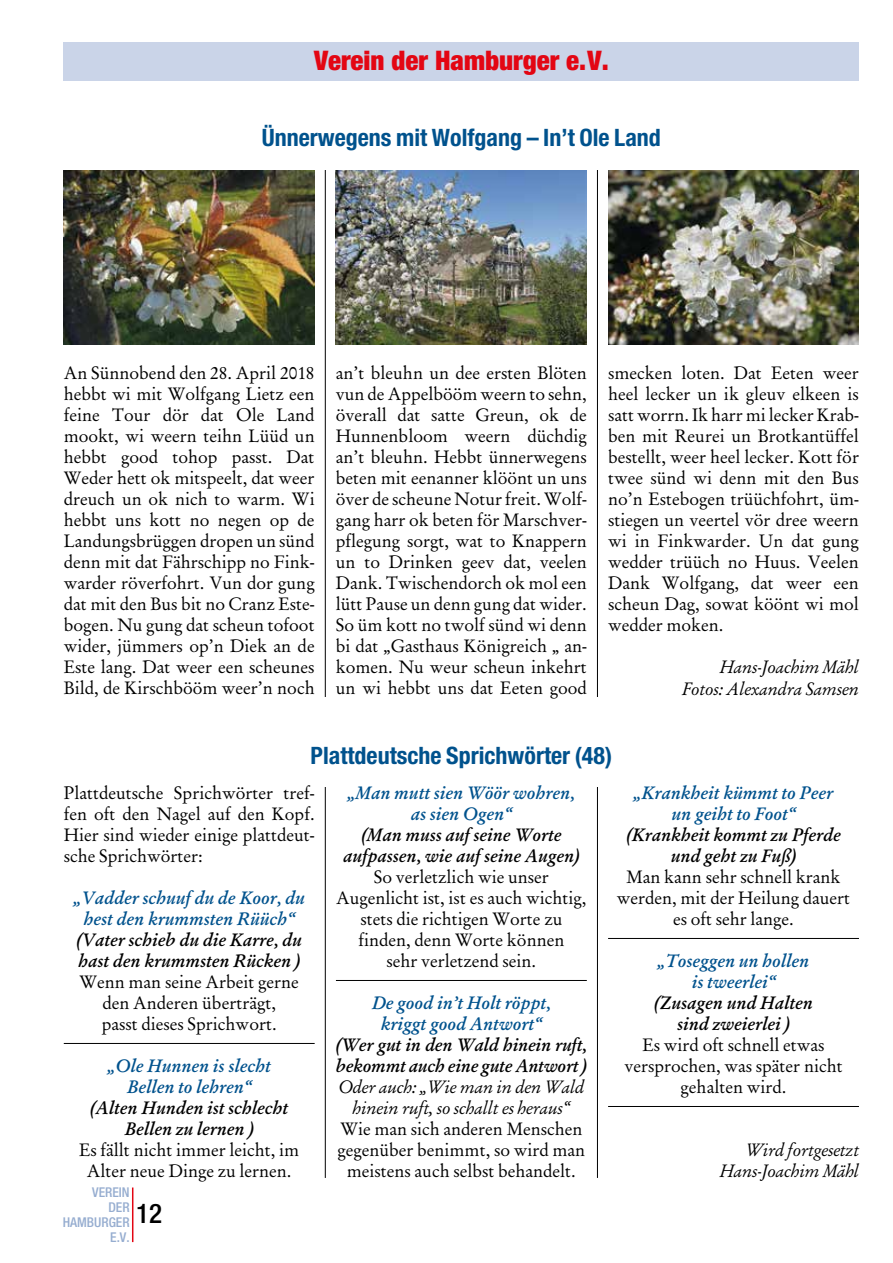
<style>
.page{position:relative;width:893px;height:1263px;background:#fff}
.page>*{position:absolute;margin:0;border:0;box-sizing:border-box;transform-origin:0 0}
.t1{font:900 condensed 27px "Helvetica Neue";color:#e30613}
.t2{font:500 condensed 27px "Helvetica Neue";color:#000}
.t3{font:700 condensed 24px "Helvetica Neue";color:#00528d}
.t4{font:18px/21px "AT Garamond Antiqua";color:#000;text-align:center}
.t5{font:italic 700 18px/21px "AT Garamond";color:#000;text-align:center}
.t6{font:italic 700 18px/21px "AT Garamond";color:#00528d;text-align:center}
.t7{font:italic 18px/21px "AT Garamond";color:#000;text-align:right}
.t8{font:500 condensed 13.5px/15px "Helvetica Neue";color:#96add0;text-align:right}
</style>
<div class="page">
<hr style="left:597px;top:128px;width:1px;height:1050px;background:#000">
<hr style="left:325px;top:128px;width:1px;height:1050px;background:#000">
<div style="left:64px;top:43px;width:795px;height:38px;background:#cad4e8"></div>
<hr style="left:132px;top:1187px;width:1px;height:55px;background:#e30613">
<div style="left:64px;top:128px;width:795px;height:42px;background:#fff"></div>
<img style="left:336px;top:170px;width:251px;height:174px">
<img style="left:608px;top:170px;width:251px;height:174px">
<img style="left:64px;top:170px;width:251px;height:174px">
<hr style="left:64px;top:1043px;width:251px;height:1px;background:#000">
<hr style="left:336px;top:980px;width:251px;height:1px;background:#000">
<hr style="left:608px;top:938px;width:251px;height:1px;background:#000">
<hr style="left:608px;top:1106px;width:251px;height:1px;background:#000">
<h1 class="t1" style="left:314px;top:44px;width:296px">Verein der Hamburger e.V.</h1>
<h2 class="t3" style="left:262px;top:123px;width:401px">Ünnerwegens mit Wolfgang – In’t Ole Land</h2>
<p class="t4" style="left:64px;top:361px;width:252px;text-align:justify">An Sünnobend den 28. April 2018 hebbt wi mit Wolfgang Lietz een feine Tour dör dat Ole Land mookt, wi weern teihn Lüüd un hebbt good tohop passt. Dat Weder hett ok mitspeelt, dat weer dreuch un ok nich to warm. Wi hebbt uns kott no negen op de Landungsbrüggen dropen un sünd denn mit dat Fährschipp no Fink&shy;warder röverfohrt. Vun dor gung dat mit den Bus bit no Cranz Este&shy;bogen. Nu gung dat scheun tofoot wider, jümmers op’n Diek an de Este lang. Dat weer een scheunes Bild, de Kirschbööm weer’n noch</p>
<p class="t4" style="left:336px;top:362px;width:252px;text-align:justify">an’t bleuhn un dee ersten Blöten vun de Appelbööm weern to sehn, överall dat satte Greun, ok de Hunnenbloom weern düchdig an’t bleuhn. Hebbt ünnerwegens beten mit eenanner klöönt un uns över de scheune Notur freit. Wolf&shy;gang harr ok beten för Marschver&shy;pflegung sorgt, wat to Knappern un to Drinken geev dat, veelen Dank. Twischendorch ok mol een lütt Pause un denn gung dat wider.<br>So üm kott no twolf sünd wi denn bi dat „Gasthaus Königreich „ an&shy;komen. Nu weur scheun inkehrt un wi hebbt uns dat Eeten good</p>
<p class="t4" style="left:608px;top:362px;width:252px;text-align:justify">smecken loten. Dat Eeten weer heel lecker un ik gleuv elkeen is satt worrn. Ik harr mi lecker Krab&shy;ben mit Reurei un Brotkantüffel bestellt, weer heel lecker. Kott för twee sünd wi denn mit den Bus no’n Estebogen trüüchfohrt, üm&shy;stiegen un veertel vör dree weern wi in Finkwarder. Un dat gung wedder trüüch no Huus. Veelen Dank Wolfgang, dat weer een scheun Dag, sowat köönt wi mol wedder moken.</p>
<p class="t7" style="left:682px;top:656px;width:178px">Hans-Joachim Mähl<br>Fotos: Alexandra Samsen</p>
<h2 class="t3" style="left:311px;top:741px;width:303px">Plattdeutsche Sprichwörter (48)</h2>
<p class="t4" style="left:64px;top:782px;width:252px;text-align:justify">Plattdeutsche Sprichwörter tref&shy;fen oft den Nagel auf den Kopf.<br>Hier sind wieder einige plattdeut&shy;sche Sprichwörter:</p>
<p class="t6" style="left:74px;top:887px;width:233px">„Vadder schuuf du de Koor, du hest den krummsten Rüüch“</p>
<p class="t5" style="left:77px;top:929px;width:227px;text-align:left">(Vater schieb du die Karre, du hast den krummsten Rücken )</p>
<p class="t4" style="left:80px;top:971px;width:221px">Wenn man seine Arbeit gerne den Anderen überträgt,<br>passt dieses Sprichwort.</p>
<p class="t6" style="left:108px;top:1055px;width:164px">„Ole Hunnen is slecht<br>Bellen to lehren“</p>
<p class="t5" style="left:90px;top:1097px;width:199px">(Alten Hunden ist schlecht<br>Bellen zu lernen )</p>
<p class="t4" style="left:79px;top:1139px;width:222px">Es fällt nicht immer leicht, im<br>Alter neue Dinge zu lernen.</p>
<p class="t8" style="left:63px;top:1184px;width:69px">VEREIN<br>DER<br>HAMBURGER<br>E.V.</p>
<h1 class="t2" style="left:136px;top:1198px;width:27px">12</h1>
<p class="t6" style="left:348px;top:782px;width:228px">„Man mutt sien Wöör wohren, as sien Ogen“</p>
<p class="t5" style="left:343px;top:824px;width:238px">(Man muss auf seine Worte aufpassen, wie auf seine Augen)</p>
<p class="t4" style="left:336px;top:866px;width:252px">So verletzlich wie unser<br>Augenlicht ist, ist es auch wichtig, stets die richtigen Worte zu finden, denn Worte können<br>sehr verletzend sein.</p>
<p class="t6" style="left:372px;top:992px;width:180px">De good in’t Holt röppt, kriggt good Antwort“</p>
<p class="t5" style="left:336px;top:1034px;width:252px;text-align:left">(Wer gut in den Wald hinein ruft, bekommt auch eine gute Antwort )</p>
<p class="t7" style="left:339px;top:1076px;width:247px;text-align:center">Oder auch: „Wie man in den Wald hinein ruft, so schallt es heraus“</p>
<p class="t4" style="left:337px;top:1118px;width:249px">Wie man sich anderen Menschen gegenüber benimmt, so wird man meistens auch selbst behandelt.</p>
<p class="t6" style="left:634px;top:782px;width:201px">„Krankheit kümmt to Peer un geiht to Foot“</p>
<p class="t5" style="left:626px;top:824px;width:216px">(Krankheit kommt zu Pferde und geht zu Fuß)</p>
<p class="t4" style="left:617px;top:866px;width:235px">Man kann sehr schnell krank werden, mit der Heilung dauert es oft sehr lange.</p>
<p class="t6" style="left:658px;top:950px;width:153px">„Toseggen un hollen is tweerlei“</p>
<p class="t5" style="left:654px;top:992px;width:160px">(Zusagen und Halten sind zweierlei )</p>
<p class="t4" style="left:624px;top:1034px;width:220px">Es wird oft schnell etwas versprochen, was später nicht gehalten wird.</p>
<p class="t7" style="left:720px;top:1139px;width:141px">Wird fortgesetzt<br>Hans-Joachim Mähl</p>
</div>
